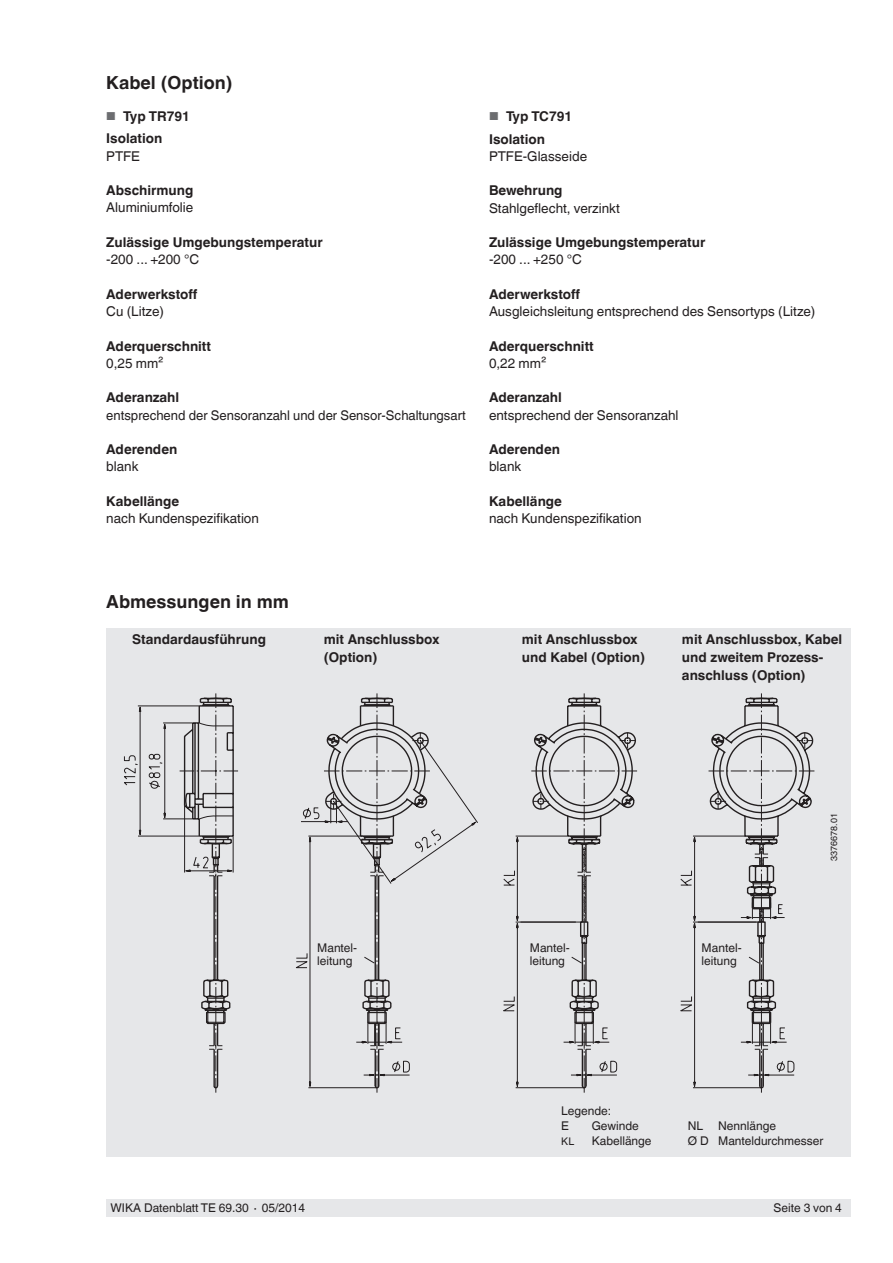
<style>
.page{position:relative;width:893px;height:1263px;background:#fff}
.page>*{position:absolute;margin:0;border:0;box-sizing:border-box;transform-origin:0 0}
.t1{font:700 18px "Helvetica World";color:#231f20}
.t2{font:700 13.5px/18px "Helvetica World";color:#231f20}
.t3{font:13.5px "Helvetica World";color:#231f20}
.t4{font:13.35px "Helvetica World";color:#231f20}
.t5{font:12px/13.5px "Helvetica World";color:#231f20}
.t6{font:10.5px "Helvetica World";color:#231f20}
.t7{font:9px "Helvetica World";color:#231f20}
.s1{font-weight:400;font-size:11.55px;color:#6c6d70}
</style>
<div class="page">
<div style="left:106px;top:1199px;width:744px;height:17px;background:#e6e7e9"></div>
<div style="left:106px;top:628px;width:744px;height:529px;background:#e6e7e9"></div>
<svg style="left:123px;top:705px;width:19px;height:132px"></svg>
<hr style="left:163px;top:723px;width:30px;height:1px;background:#231f20">
<hr style="left:163px;top:818px;width:30px;height:1px;background:#231f20">
<svg style="left:148px;top:722px;width:18px;height:98px"></svg>
<svg style="left:764px;top:697px;width:50px;height:380px"></svg>
<svg style="left:183px;top:697px;width:27px;height:353px"></svg>
<svg style="left:210px;top:697px;width:554px;height:392px"></svg>
<h1 class="t1" style="left:106px;top:73px;width:128px">Kabel (Option)</h1>
<p class="t2" style="left:106px;top:105px;width:85px;line-height:22.5px"><span class="s1">■</span> Typ TR791<br>Isolation</p>
<p class="t3" style="left:106px;top:148px;width:35px">PTFE</p>
<p class="t2" style="left:106px;top:182px;width:89px">Abschirmung</p>
<p class="t3" style="left:106px;top:200px;width:89px">Aluminiumfolie</p>
<p class="t2" style="left:106px;top:233px;width:218px">Zulässige Umgebungstemperatur</p>
<p class="t3" style="left:106px;top:252px;width:94px">-200 ... +200 °C</p>
<p class="t2" style="left:106px;top:285px;width:93px">Aderwerkstoff</p>
<p class="t3" style="left:106px;top:303px;width:59px">Cu (Litze)</p>
<p class="t2" style="left:106px;top:337px;width:106px">Aderquerschnitt</p>
<p class="t3" style="left:106px;top:355px;width:59px">0,25 mm²</p>
<p class="t2" style="left:106px;top:389px;width:74px">Aderanzahl</p>
<p class="t4" style="left:106px;top:407px;width:361px">entsprechend der Sensoranzahl und der Sensor-Schaltungsart</p>
<p class="t2" style="left:106px;top:440px;width:72px">Aderenden</p>
<p class="t3" style="left:106px;top:459px;width:34px">blank</p>
<p class="t2" style="left:106px;top:492px;width:74px">Kabellänge</p>
<p class="t3" style="left:106px;top:510px;width:154px">nach Kundenspezifikation</p>
<p class="t2" style="left:489px;top:105px;width:85px;line-height:22.5px"><span class="s1">■</span> Typ TC791<br>Isolation</p>
<p class="t3" style="left:489px;top:148px;width:100px">PTFE-Glasseide</p>
<p class="t2" style="left:489px;top:182px;width:75px">Bewehrung</p>
<p class="t3" style="left:489px;top:200px;width:132px">Stahlgeflecht, verzinkt</p>
<p class="t2" style="left:489px;top:233px;width:218px">Zulässige Umgebungstemperatur</p>
<p class="t3" style="left:489px;top:252px;width:94px">-200 ... +250 °C</p>
<p class="t2" style="left:489px;top:285px;width:93px">Aderwerkstoff</p>
<p class="t3" style="left:489px;top:304px;width:328px">Ausgleichsleitung entsprechend des Sensortyps (Litze)</p>
<p class="t2" style="left:489px;top:337px;width:106px">Aderquerschnitt</p>
<p class="t3" style="left:489px;top:355px;width:59px">0,22 mm²</p>
<p class="t2" style="left:489px;top:389px;width:74px">Aderanzahl</p>
<p class="t3" style="left:489px;top:407px;width:191px">entsprechend der Sensoranzahl</p>
<p class="t2" style="left:489px;top:440px;width:72px">Aderenden</p>
<p class="t3" style="left:489px;top:459px;width:34px">blank</p>
<p class="t2" style="left:489px;top:492px;width:74px">Kabellänge</p>
<p class="t3" style="left:489px;top:511px;width:154px">nach Kundenspezifikation</p>
<h1 class="t1" style="left:106px;top:591px;width:184px">Abmessungen in mm</h1>
<p class="t2" style="left:132px;top:631px;width:135px">Standardausführung</p>
<p class="t2" style="left:324px;top:631px;width:117px">mit Anschlussbox (Option)</p>
<p class="t2" style="left:522px;top:631px;width:125px">mit Anschlussbox und Kabel (Option)</p>
<p class="t2" style="left:682px;top:631px;width:162px">mit Anschlussbox, Kabel und zweitem Prozess&shy;anschluss (Option)</p>
<p class="t5" style="left:317px;top:941px;width:42px">Mantel&shy;leitung</p>
<p class="t5" style="left:530px;top:941px;width:42px">Mantel&shy;leitung</p>
<p class="t5" style="left:702px;top:941px;width:42px">Mantel&shy;leitung</p>
<p class="t7" style="left:829px;top:861px;width:49px;rotate:-90deg">3376678.01</p>
<p class="t5" style="left:561px;top:1103px;width:51px;line-height:15px">Legende:<br>E</p>
<p class="t5" style="left:592px;top:1119px;width:49px">Gewinde</p>
<p class="t6" style="left:561px;top:1136px;width:14px">KL</p>
<p class="t5" style="left:592px;top:1134px;width:61px">Kabellänge</p>
<p class="t5" style="left:688px;top:1119px;width:137px;line-height:15px">NL Nennlänge<br>Ø D Manteldurchmesser</p>
<p class="t5" style="left:111px;top:1201px;width:196px">WIKA Datenblatt TE 69.30 ∙ 05/2014</p>
<p class="t5" style="left:773px;top:1201px;width:70px">Seite 3 von 4</p>
</div>
